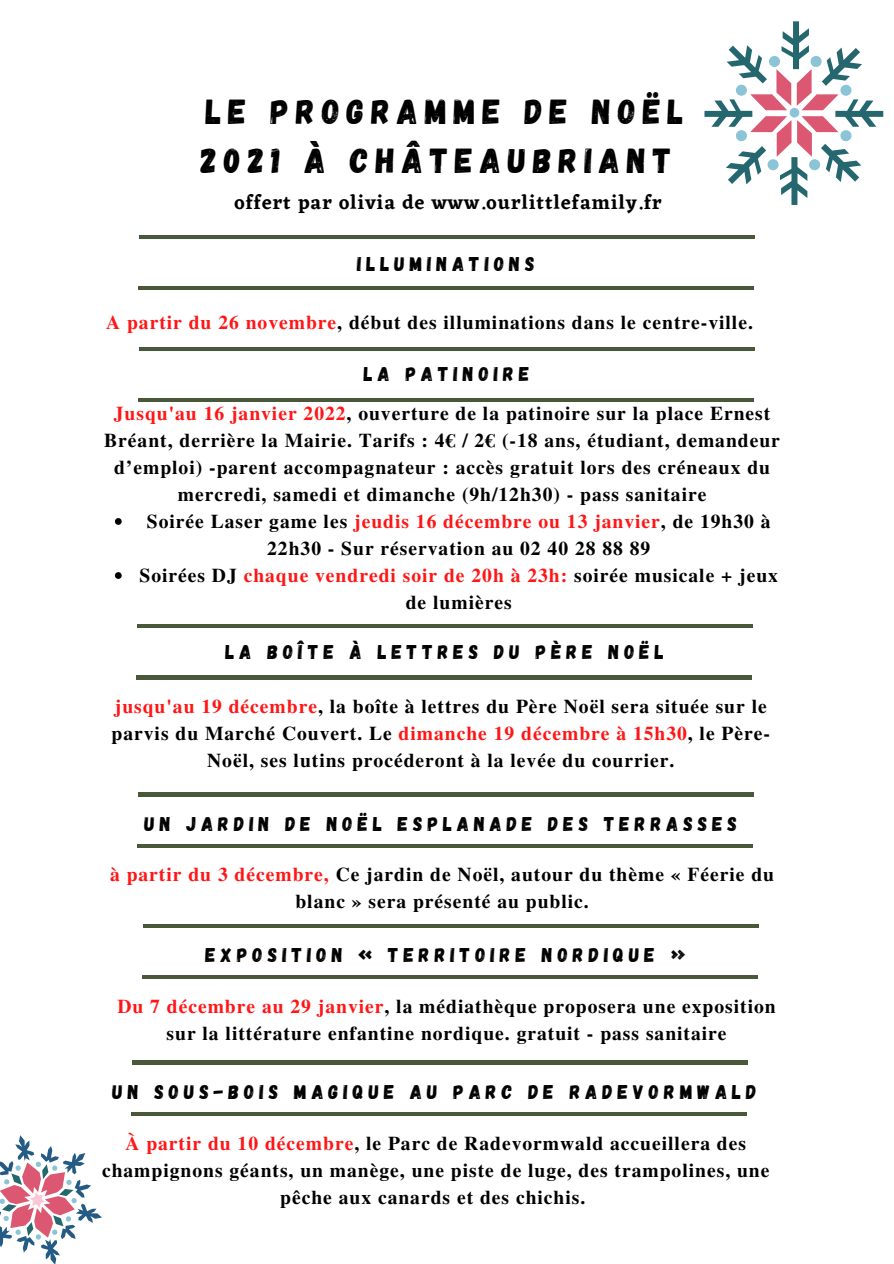
<style>
.page{position:relative;width:894px;height:1264px;background:#fff}
.page>*{position:absolute;margin:0;border:0;box-sizing:border-box;transform-origin:0 0}
.t1{font:34.65px/48.4px "Gagalin";letter-spacing:.2em;color:#000}
.t2{font:19.8px "Gagalin";letter-spacing:.25em;color:#000}
.t3{font:600 19.8px "Eczar";letter-spacing:.05em;color:#000}
.t4{font:700 19.5px/27px "Te X Gyre Termes";letter-spacing:.05em;color:#000;text-align:center}
.s1{color:#ff1616}
</style>
<div class="page">
<hr style="left:140px;top:235px;width:614px;height:3px;background:#4a583a">
<hr style="left:139px;top:286px;width:614px;height:4px;background:#4a583a">
<svg style="left:704px;top:21px;width:179px;height:184px"></svg>
<svg style="left:0;top:1135px;width:102px;height:128px"></svg>
<hr style="left:139px;top:347px;width:615px;height:3px;background:#4a583a">
<hr style="left:138px;top:398px;width:615px;height:4px;background:#4a583a">
<svg style="left:115px;top:518px;width:7px;height:7px"></svg>
<svg style="left:115px;top:572px;width:7px;height:7px"></svg>
<hr style="left:137px;top:624px;width:615px;height:4px;background:#4a583a">
<hr style="left:136px;top:675px;width:615px;height:4px;background:#4a583a">
<hr style="left:138px;top:792px;width:615px;height:4px;background:#4a583a">
<hr style="left:137px;top:844px;width:615px;height:3px;background:#4a583a">
<hr style="left:143px;top:924px;width:615px;height:3px;background:#4a583a">
<hr style="left:142px;top:975px;width:615px;height:3px;background:#4a583a">
<hr style="left:132px;top:1060px;width:615px;height:4px;background:#4a583a">
<hr style="left:131px;top:1112px;width:615px;height:3px;background:#4a583a">
<p class="t1" style="left:201px;top:86px;width:484px">LE PROGRAMME DE NOËL<br>2021 À CHÂTEAUBRIANT</p>
<p class="t3" style="left:234px;top:190px;width:428px">offert par olivia de www.ourlittlefamily.fr</p>
<p class="t2" style="left:357px;top:251px;width:179px">ILLUMINATIONS</p>
<p class="t4" style="left:106px;top:307px;width:648px"><span class="s1">A partir du 26 novembre</span>, début des illuminations dans le centre-ville.</p>
<p class="t2" style="left:364px;top:361px;width:167px">LA PATINOIRE</p>
<p class="t4" style="left:104px;top:399px;width:677px"><span class="s1">Jusqu'au 16 janvier 2022</span>, ouverture de la patinoire sur la place Ernest Bréant, derrière la Mairie. Tarifs : 4€ / 2€ (-18 ans, étudiant, demandeur d’emploi) -parent accompagnateur : accès gratuit lors des créneaux du mercredi, samedi et dimanche (9h/12h30) - pass sanitaire</p>
<p class="t4" style="left:147px;top:507px;width:625px">Soirée Laser game les <span class="s1">jeudis 16 décembre ou 13 janvier</span>, de 19h30 à<br>22h30 - Sur réservation au 02 40 28 88 89</p>
<p class="t4" style="left:139px;top:561px;width:640px">Soirées DJ <span class="s1">chaque vendredi soir de 20h à 23h:</span> soirée musicale + jeux de lumières</p>
<p class="t2" style="left:225px;top:639px;width:439px">LA BOÎTE À LETTRES DU PÈRE NOËL</p>
<p class="t4" style="left:112px;top:692px;width:659px"><span class="s1">jusqu'au 19 décembre</span>, la boîte à lettres du Père Noël sera située sur le parvis du Marché Couvert. Le <span class="s1">dimanche 19 décembre à 15h30</span>, le Père-<br>Noël, ses lutins procéderont à la levée du courrier.</p>
<p class="t2" style="left:144px;top:810px;width:594px">UN JARDIN DE NOËL ESPLANADE DES TERRASSES</p>
<p class="t4" style="left:110px;top:860px;width:665px"><span class="s1">à partir du 3 décembre,</span> Ce jardin de Noël, autour du thème « Féerie du blanc » sera présenté au public.</p>
<p class="t2" style="left:205px;top:942px;width:481px">EXPOSITION « TERRITOIRE NORDIQUE »</p>
<p class="t4" style="left:117px;top:991px;width:659px"><span class="s1">Du 7 décembre au 29 janvier</span>, la médiathèque proposera une exposition sur la littérature enfantine nordique. gratuit - pass sanitaire</p>
<p class="t2" style="left:112px;top:1078px;width:645px">UN SOUS-BOIS MAGIQUE AU PARC DE RADEVORMWALD</p>
<p class="t4" style="left:102px;top:1128px;width:668px"><span class="s1">À partir du 10 décembre</span>, le Parc de Radevormwald accueillera des champignons géants, un manège, une piste de luge, des trampolines, une pêche aux canards et des chichis.</p>
</div>
